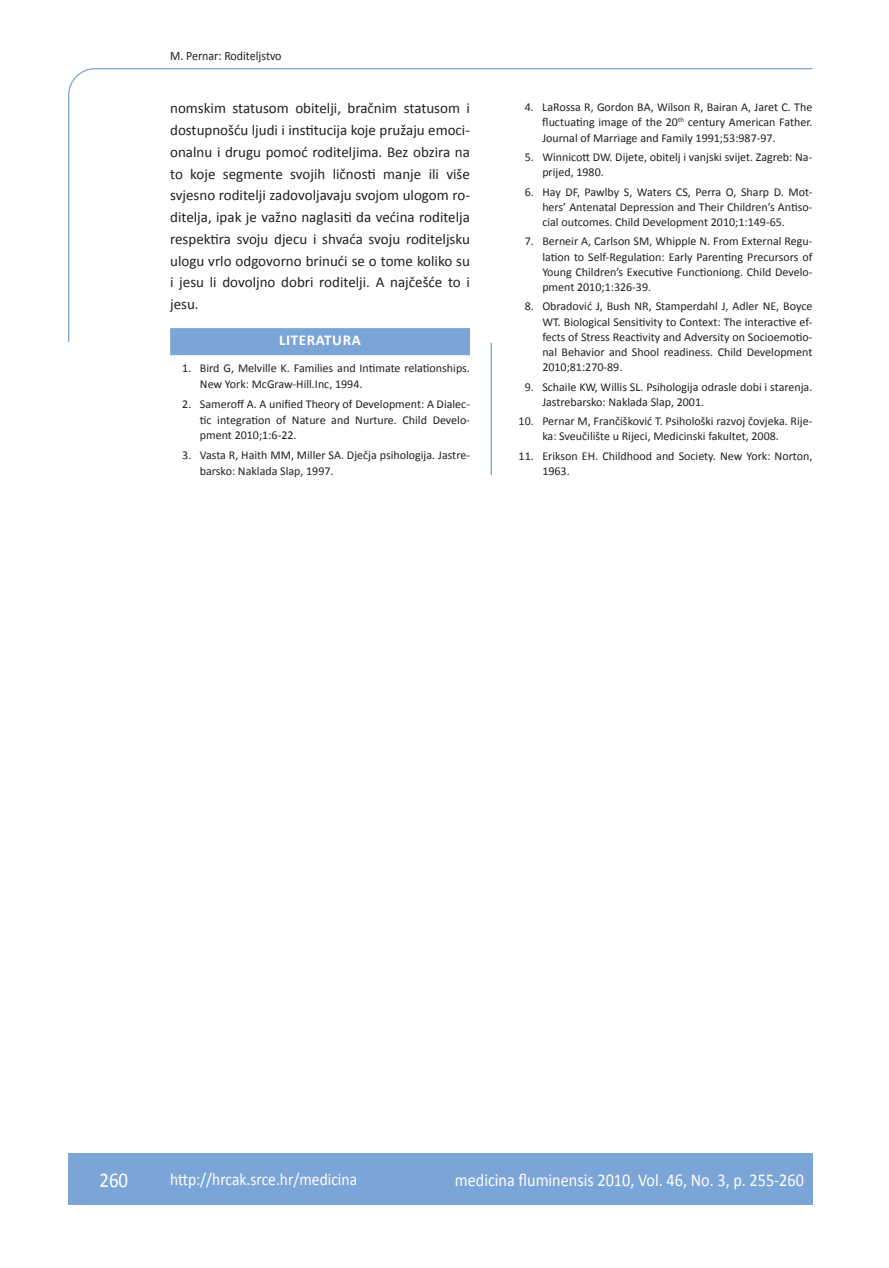
<style>
.page{position:relative;width:889px;height:1268px;background:#fff}
.page>*{position:absolute;margin:0;border:0;box-sizing:border-box;transform-origin:0 0}
.t1{font:21px "Calibri";color:#fff;scale:.9 1}
.t2{font:18px "Calibri";color:#fff;scale:.9 1}
.t3{font:17.25px "Calibri";color:#fff;scale:.9 1}
.t4{font:15px/21.8px "Calibri";color:#231f20;text-align:justify}
.t5{font:700 15px "Calibri";letter-spacing:.04em;color:#fff}
.t6{font:12.75px "Calibri";color:#231f20;scale:.94 1}
.t7{font:12px/15.1px "Calibri";color:#231f20}
</style>
<div class="page">
<svg style="left:68px;top:68px;width:745px;height:274px"></svg>
<hr style="left:490px;top:342px;width:2px;height:133px;background:#7ca5d7">
<div style="left:68px;top:1152px;width:744px;height:51px;background:#7ca5d7"></div>
<div style="left:170px;top:328px;width:300px;height:27px;background:#7ca5d7"></div>
<p class="t6" style="left:170px;top:47px;width:120px">M. Pernar: Roditeljstvo</p>
<p class="t4" style="left:170px;top:97px;width:301px">nomskim statusom obitelji, bračnim statusom i dostupnošću ljudi i institucija koje pružaju emoci&shy;onalnu i drugu pomoć roditeljima. Bez obzira na to koje segmente svojih ličnosti manje ili više svjesno roditelji zadovoljavaju svojom ulogom ro&shy;ditelja, ipak je važno naglasiti da većina roditelja respektira svoju djecu i shvaća svoju roditeljsku ulogu vrlo odgovorno brinući se o tome koliko su i jesu li dovoljno dobri roditelji. A najčešće to i jesu.</p>
<p class="t5" style="left:279px;top:331px;width:83px">LITERATURA</p>
<p class="t7" style="left:200px;top:359px;width:271px;line-height:15.8px;text-indent:-18px">1. Bird G, Melville K. Families and Intimate relationships.<br>New York: McGraw-Hill.Inc, 1994.</p>
<p class="t7" style="left:200px;top:395px;width:271px;line-height:15.8px;text-align:justify;text-indent:-18px">2. Sameroff A. A unified Theory of Development: A Dialec&shy;tic integration of Nature and Nurture. Child Develo&shy;pment 2010;1:6-22.</p>
<p class="t7" style="left:200px;top:447px;width:271px;line-height:15.8px;text-indent:-18px">3. Vasta R, Haith MM, Miller SA. Dječja psihologija. Jastre&shy;barsko: Naklada Slap, 1997.</p>
<p class="t7" style="left:542px;top:99px;width:272px;text-align:justify;text-indent:-18px">4. LaRossa R, Gordon BA, Wilson R, Bairan A, Jaret C. The fluctuating image of the 20<sup>th</sup> century American Father.<br>Journal of Marriage and Family 1991;53:987-97.</p>
<p class="t7" style="left:542px;top:149px;width:271px;text-indent:-18px">5. Winnicott DW. Dijete, obitelj i vanjski svijet. Zagreb: Na&shy;prijed, 1980.</p>
<p class="t7" style="left:542px;top:183px;width:271px;text-align:justify;text-indent:-18px">6. Hay DF, Pawlby S, Waters CS, Perra O, Sharp D. Mot&shy;hers’ Antenatal Depression and Their Children’s Antiso&shy;cial outcomes. Child Development 2010;1:149-65.</p>
<p class="t7" style="left:542px;top:233px;width:271px;text-align:justify;text-indent:-18px">7. Berneir A, Carlson SM, Whipple N. From External Regu&shy;lation to Self-Regulation: Early Parenting Precursors of Young Children’s Executive Functioniong. Child Develo&shy;pment 2010;1:326-39.</p>
<p class="t7" style="left:542px;top:298px;width:271px;text-align:justify;text-indent:-18px">8. Obradović J, Bush NR, Stamperdahl J, Adler NE, Boyce WT. Biological Sensitivity to Context: The interactive ef&shy;fects of Stress Reactivity and Adversity on Socioemotio&shy;nal Behavior and Shool readiness. Child Development 2010;81:270-89.</p>
<p class="t7" style="left:542px;top:378px;width:271px;text-indent:-18px">9. Schaile KW, Willis SL. Psihologija odrasle dobi i starenja.<br>Jastrebarsko: Naklada Slap, 2001.</p>
<p class="t7" style="left:542px;top:413px;width:271px;text-indent:-24px">10. Pernar M, Frančišković T. Psihološki razvoj čovjeka. Rije&shy;ka: Sveučilište u Rijeci, Medicinski fakultet, 2008.</p>
<p class="t7" style="left:542px;top:447px;width:271px;text-indent:-24px">11. Erikson EH. Childhood and Society. New York: Norton,<br>1963.</p>
<h1 class="t1" style="left:99px;top:1166px;width:33px">260</h1>
<h3 class="t3" style="left:170px;top:1167px;width:209px">http://hrcak.srce.hr/medicina</h3>
<h2 class="t2" style="left:455px;top:1168px;width:389px">medicina fluminensis 2010, Vol. 46, No. 3, p. 255-260</h2>
</div>
